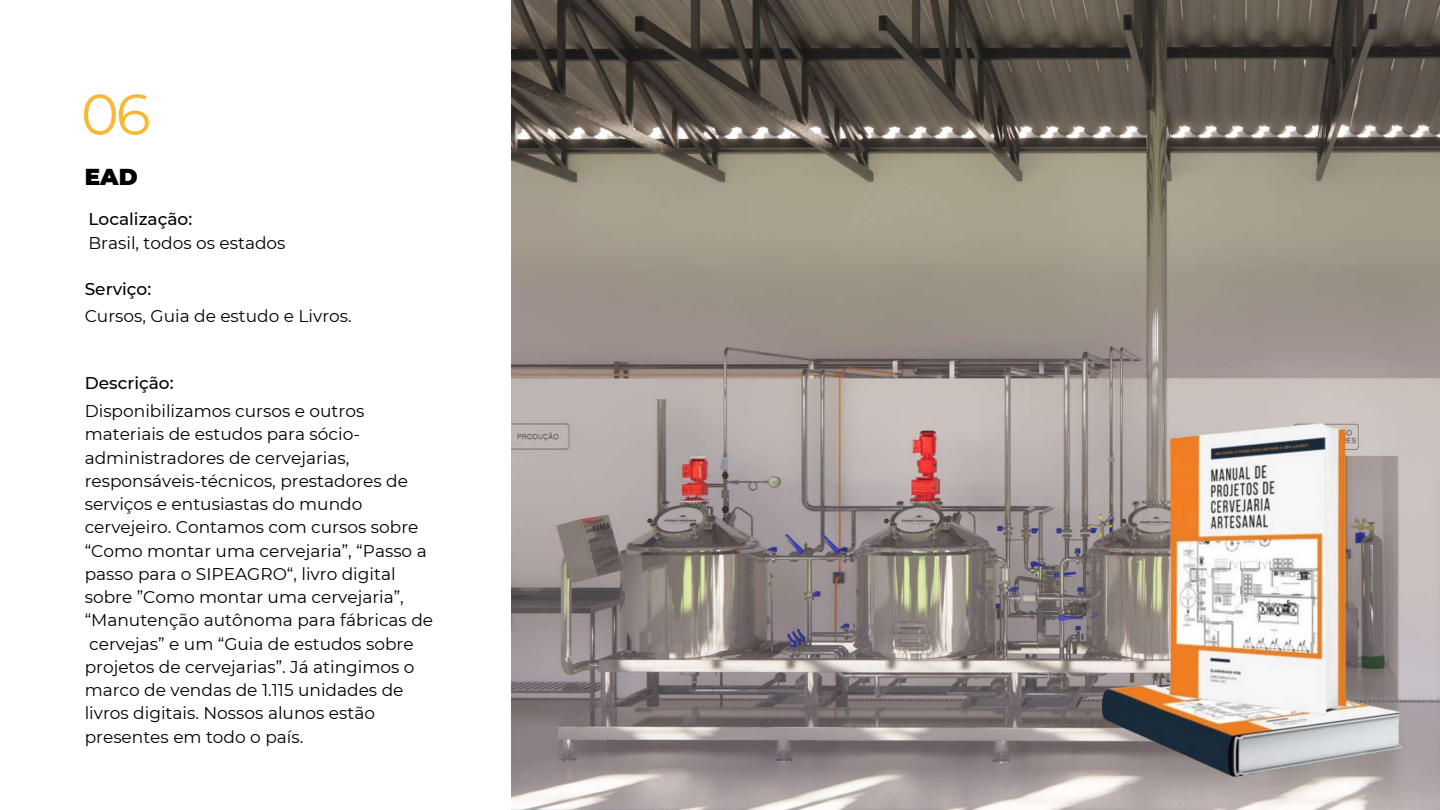
<style>
.page{position:relative;width:1440px;height:810px;background:#fff}
.page>*{position:absolute;margin:0;border:0;box-sizing:border-box;transform-origin:0 0}
.t1{font:57.1px "Montserrat";color:#f8b834}
.t2{font:900 23px "Montserrat";color:#000}
.t3{font:17px/23.2px "Montserrat";color:#000}
.t4{font:500 17px "Montserrat";color:#000}
</style>
<div class="page">
<img style="left:512px;top:0;width:928px;height:810px">
<img style="left:1074px;top:399px;width:366px;height:411px">
<h1 class="t1" style="left:81px;top:79px;width:71px">06</h1>
<h2 class="t2" style="left:85px;top:163px;width:54px">EAD</h2>
<p class="t4" style="left:88px;top:209px;width:105px">Localização:</p>
<p class="t3" style="left:88px;top:231px;width:199px">Brasil, todos os estados</p>
<p class="t4" style="left:85px;top:279px;width:68px">Serviço:</p>
<p class="t3" style="left:85px;top:305px;width:269px">Cursos, Guia de estudo e Livros.</p>
<p class="t4" style="left:85px;top:373px;width:90px">Descrição:</p>
<p class="t3" style="left:85px;top:399px;width:350px">Disponibilizamos cursos e outros materiais de estudos para sócio&shy;administradores de cervejarias, responsáveis-técnicos, prestadores de serviços e entusiastas do mundo cervejeiro. Contamos com cursos sobre “Como montar uma cervejaria”, “Passo a passo para o SIPEAGRO“, livro digital sobre ”Como montar uma cervejaria”, “Manutenção autônoma para fábricas de cervejas” e um “Guia de estudos sobre projetos de cervejarias”. Já atingimos o marco de vendas de 1.115 unidades de livros digitais. Nossos alunos estão presentes em todo o país.</p>
</div>
